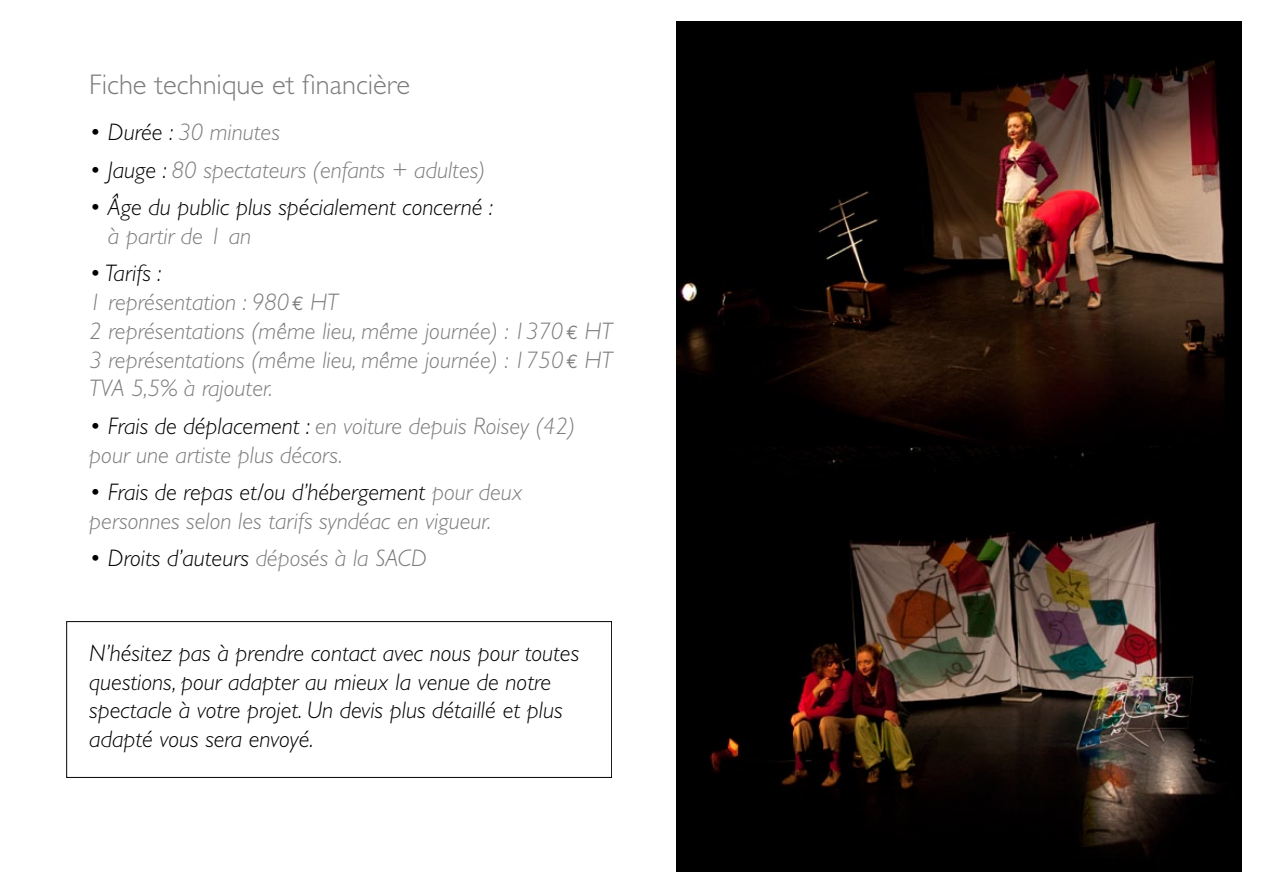
<style>
.page{position:relative;width:1263px;height:893px;background:#fff}
.page>*{position:absolute;margin:0;border:0;box-sizing:border-box;transform-origin:0 0}
.t1{font:300 28.5px "Gill Sans";color:#7b7c7e}
.t2{font:italic 300 24px/28.8px "Gill Sans";color:#7b7c7e}
.t3{font:italic 300 24px/28.8px "Gill Sans";color:#000}
.s1{color:#000}
.s2{font-family:"Euro Mono";font-weight:400;font-style:normal;font-size:19.5px}
.s3{color:#7b7c7e}
</style>
<div class="page">
<img style="left:676px;top:21px;width:566px;height:425px">
<img style="left:676px;top:446px;width:566px;height:426px">
<div style="left:66px;top:621px;width:546px;height:157px;border:1px solid #000"></div>
<p class="t1" style="left:89px;top:68px;width:322px">Fiche technique et financière</p>
<p class="t2" style="left:89px;top:118px;width:192px"><span class="s1">• Durée :</span> 30 minutes</p>
<p class="t2" style="left:89px;top:156px;width:398px"><span class="s1">• Jauge :</span> 80 spectateurs (enfants + adultes)</p>
<p class="t3" style="left:89px;top:193px;width:405px">• Âge du public plus spécialement concerné :</p>
<p class="t2" style="left:108px;top:222px;width:145px">à partir de 1 an</p>
<p class="t2" style="left:89px;top:259px;width:525px"><span class="s1">• Tarifs :<br></span>1 représentation : 980 <span class="s2">€</span> HT<br>2 représentations (même lieu, même journée) : 1370 <span class="s2">€</span> HT<br>3 représentations (même lieu, même journée) : 1750 <span class="s2">€</span> HT<br>TVA 5,5% à rajouter.</p>
<p class="t2" style="left:89px;top:412px;width:487px"><span class="s1">• Frais de déplacement :</span> en voiture depuis Roisey (42) pour une artiste plus décors.</p>
<p class="t2" style="left:89px;top:478px;width:435px"><span class="s1">• Frais de repas et/ou d’hébergement</span> pour deux personnes selon les tarifs syndéac en vigueur.</p>
<p class="t3" style="left:89px;top:544px;width:339px">• Droits d’auteurs <span class="s3">déposés à la SACD</span></p>
<p class="t3" style="left:89px;top:639px;width:491px">N’hésitez pas à prendre contact avec nous pour toutes questions, pour adapter au mieux la venue de notre spectacle à votre projet. Un devis plus détaillé et plus adapté vous sera envoyé.</p>
</div>
